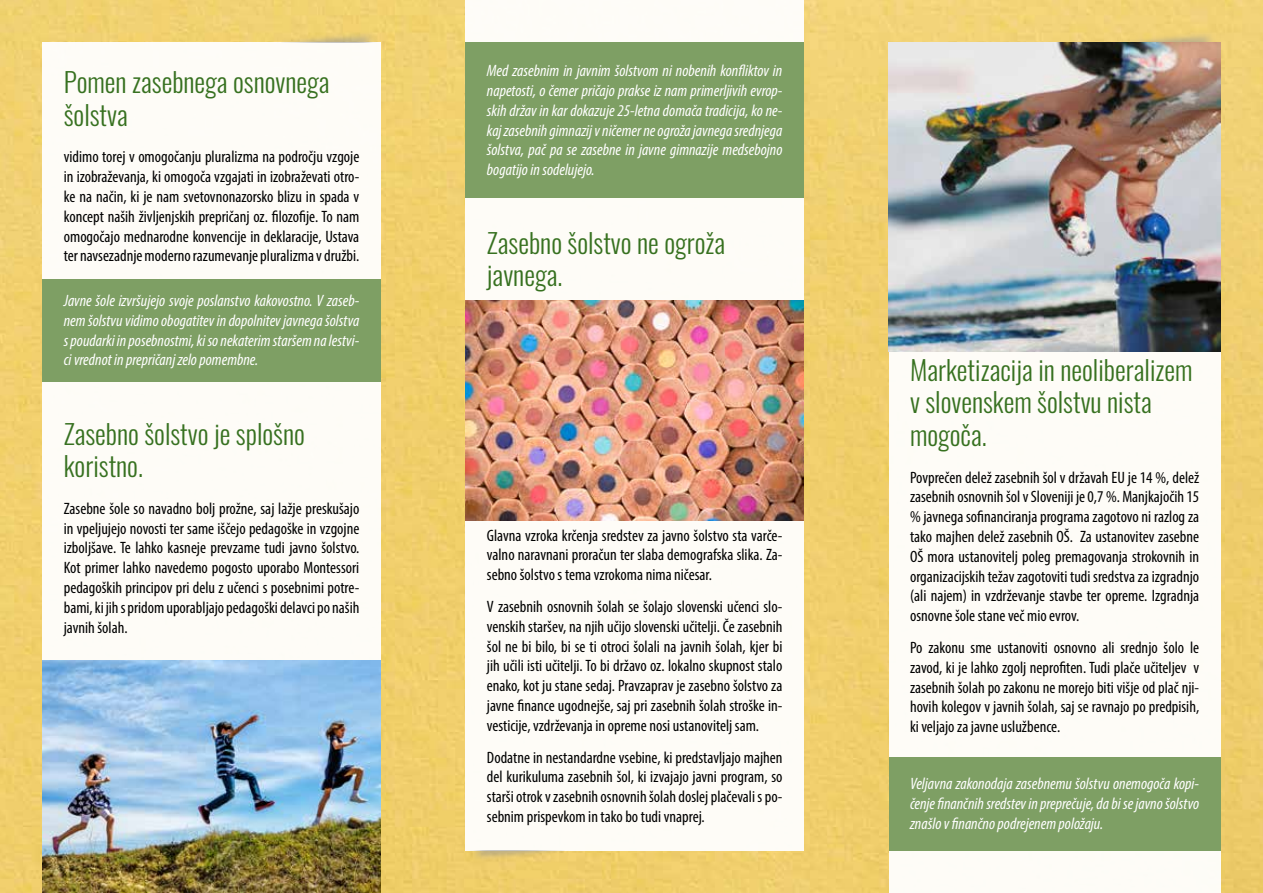
<style>
.page{position:relative;width:1263px;height:893px;background:#fff}
.page>*{position:absolute;margin:0;border:0;box-sizing:border-box;transform-origin:0 0}
.t1{font:300 27px/32.4px "Oswald";color:#377120}
.t2{font:condensed 16.5px/19.8px "Myriad Pro";color:#000;text-align:justify}
.t3{font:italic condensed 16.5px/19.8px "Myriad Pro";color:#fff;text-align:justify}
</style>
<div class="page">
<img style="left:0;top:0;width:1263px;height:893px">
<div style="left:466px;top:0;width:338px;height:850px;background:#fefcf7"></div>
<div style="left:43px;top:43px;width:338px;height:850px;background:#fefcf7"></div>
<div style="left:889px;top:43px;width:331px;height:850px;background:#fefcf7"></div>
<div style="left:43px;top:280px;width:338px;height:102px;background:#7e9f64"></div>
<div style="left:466px;top:43px;width:338px;height:155px;background:#7e9f64"></div>
<div style="left:889px;top:757px;width:331px;height:93px;background:#7e9f64"></div>
<img style="left:466px;top:850px;width:102px;height:13px">
<img style="left:278px;top:30px;width:103px;height:13px">
<img style="left:1118px;top:30px;width:102px;height:13px">
<img style="left:43px;top:660px;width:338px;height:233px">
<img style="left:466px;top:300px;width:338px;height:221px">
<img style="left:889px;top:43px;width:331px;height:308px">
<h1 class="t1" style="left:64px;top:66px;width:267px">Pomen zasebnega osnovnega šolstva</h1>
<p class="t2" style="left:64px;top:147px;width:297px">vidimo torej v omogočanju pluralizma na področju vzgoje in izobraževanja, ki omogoča vzgajati in izobraževati otro&shy;ke na način, ki je nam svetovnonazorsko blizu in spada v koncept naših življenjskih prepričanj oz. filozofije. To nam omogočajo mednarodne konvencije in deklaracije, Ustava ter navsezadnje moderno razumevanje pluralizma v družbi.</p>
<p class="t3" style="left:64px;top:290px;width:297px">Javne šole izvršujejo svoje poslanstvo kakovostno. V zaseb&shy;nem šolstvu vidimo obogatitev in dopolnitev javnega šolstva s poudarki in posebnostmi, ki so nekaterim staršem na lestvi&shy;ci vrednot in prepričanj zelo pomembne.</p>
<h1 class="t1" style="left:64px;top:417px;width:243px">Zasebno šolstvo je splošno koristno.</h1>
<p class="t2" style="left:64px;top:498px;width:297px">Zasebne šole so navadno bolj prožne, saj lažje preskušajo in vpeljujejo novosti ter same iščejo pedagoške in vzgojne izboljšave. Te lahko kasneje prevzame tudi javno šolstvo.<br>Kot primer lahko navedemo pogosto uporabo Montessori pedagoških principov pri delu z učenci s posebnimi potre&shy;bami, ki jih s pridom uporabljajo pedagoški delavci po naših javnih šolah.</p>
<p class="t3" style="left:487px;top:61px;width:297px">Med zasebnim in javnim šolstvom ni nobenih konfliktov in napetosti, o čemer pričajo prakse iz nam primerljivih evrop&shy;skih držav in kar dokazuje 25-letna domača tradicija, ko ne&shy;kaj zasebnih gimnazij v ničemer ne ogroža javnega srednjega šolstva, pač pa se zasebne in javne gimnazije medsebojno bogatijo in sodelujejo.</p>
<h1 class="t1" style="left:487px;top:227px;width:240px">Zasebno šolstvo ne ogroža javnega.</h1>
<p class="t2" style="left:487px;top:525px;width:297px">Glavna vzroka krčenja sredstev za javno šolstvo sta varče&shy;valno naravnani proračun ter slaba demografska slika. Za&shy;sebno šolstvo s tema vzrokoma nima ničesar.</p>
<p class="t2" style="left:487px;top:596px;width:297px">V zasebnih osnovnih šolah se šolajo slovenski učenci slo&shy;venskih staršev, na njih učijo slovenski učitelji. Če zasebnih šol ne bi bilo, bi se ti otroci šolali na javnih šolah, kjer bi jih učili isti učitelji. To bi državo oz. lokalno skupnost stalo enako, kot ju stane sedaj. Pravzaprav je zasebno šolstvo za javne finance ugodnejše, saj pri zasebnih šolah stroške in&shy;vesticije, vzdrževanja in opreme nosi ustanovitelj sam.</p>
<p class="t2" style="left:487px;top:747px;width:297px">Dodatne in nestandardne vsebine, ki predstavljajo majhen del kurikuluma zasebnih šol, ki izvajajo javni program, so starši otrok v zasebnih osnovnih šolah doslej plačevali s po&shy;sebnim prispevkom in tako bo tudi vnaprej.</p>
<h1 class="t1" style="left:910px;top:354px;width:284px">Marketizacija in neoliberalizem v slovenskem šolstvu nista mogoča.</h1>
<p class="t2" style="left:910px;top:467px;width:291px">Povprečen delež zasebnih šol v državah EU je 14 %, delež zasebnih osnovnih šol v Sloveniji je 0,7 %. Manjkajočih 15 % javnega sofinanciranja programa zagotovo ni razlog za tako majhen delež zasebnih OŠ. Za ustanovitev zasebne OŠ mora ustanovitelj poleg premagovanja strokovnih in organizacijskih težav zagotoviti tudi sredstva za izgradnjo (ali najem) in vzdrževanje stavbe ter opreme. Izgradnja osnovne šole stane več mio evrov.</p>
<p class="t2" style="left:910px;top:637px;width:291px">Po zakonu sme ustanoviti osnovno ali srednjo šolo le zavod, ki je lahko zgolj neprofiten. Tudi plače učiteljev v zasebnih šolah po zakonu ne morejo biti višje od plač nji&shy;hovih kolegov v javnih šolah, saj se ravnajo po predpisih, ki veljajo za javne uslužbence.</p>
<p class="t3" style="left:910px;top:774px;width:291px">Veljavna zakonodaja zasebnemu šolstvu onemogoča kopi&shy;čenje finančnih sredstev in preprečuje, da bi se javno šolstvo znašlo v finančno podrejenem položaju.</p>
</div>
